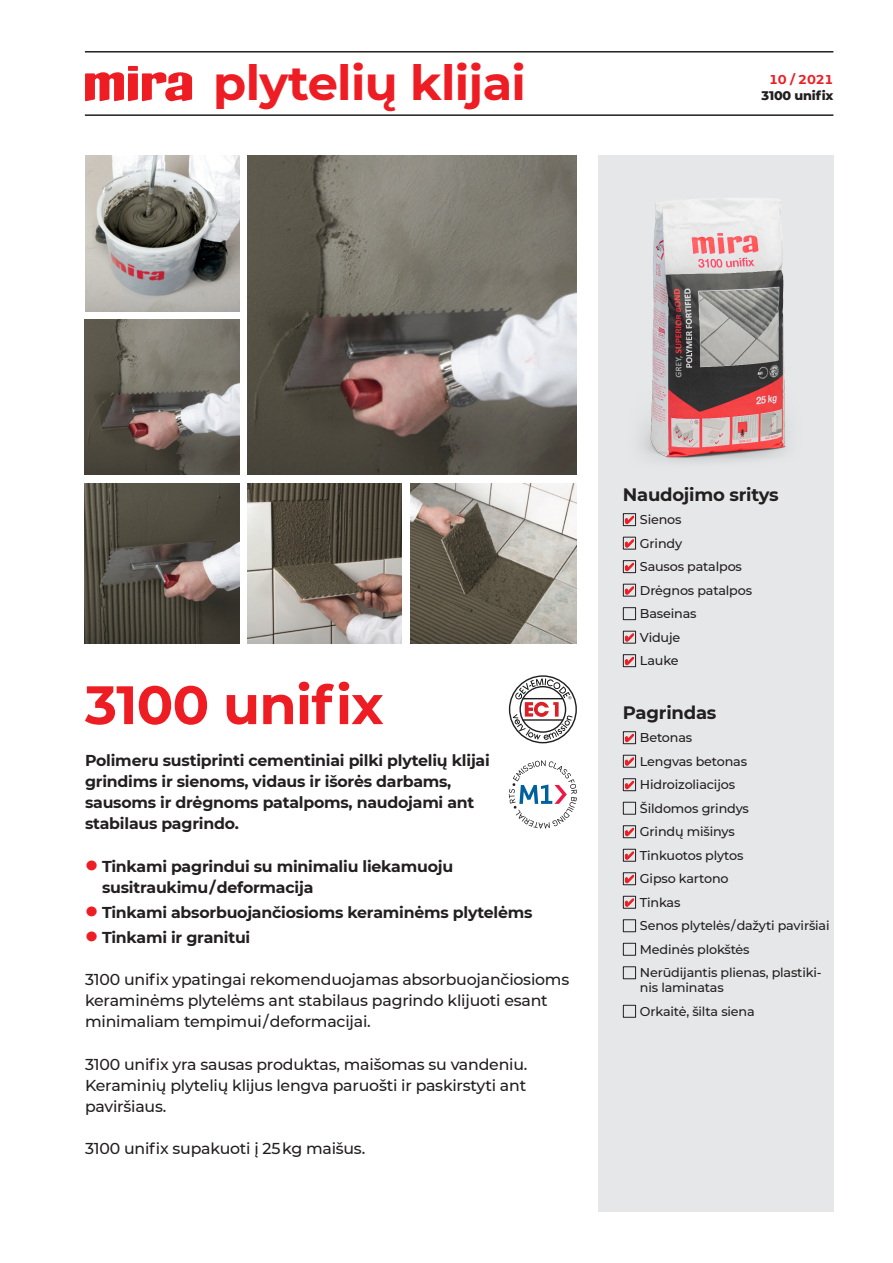
<style>
.page{position:relative;width:893px;height:1263px;background:#fff}
.page>*{position:absolute;margin:0;border:0;box-sizing:border-box;transform-origin:0 0}
.H1_Headline{font:700 54px "Montserrat";letter-spacing:-.015em;color:#ee1d23}
.H0_Masthead_Big{font:700 48px "Montserrat";letter-spacing:-.015em;color:#ee1d23}
.Heading{font:700 18px "Montserrat";letter-spacing:-.015em;color:#231f20}
.T1_regular{font:500 15.75px/21px "Montserrat";letter-spacing:-.015em;color:#231f20}
.T1{font:700 15.75px/21px "Montserrat";letter-spacing:-.015em;color:#231f20}
.Checklist_text{font:500 12.75px/15px "Montserrat";letter-spacing:-.015em;color:#231f20}
.M_Name{font:800 12.75px "Montserrat";letter-spacing:-.015em;color:#231f20}
.M_date{font:700 12.75px "Montserrat";color:#ee1d23}
.s1{font-family:"Helvetica Neue";font-size:21px;color:#ee1d23}
</style>
<div class="page">
<div style="left:598px;top:156px;width:235px;height:1056px;background:#e6e7e9"></div>
<svg style="left:509px;top:675px;width:68px;height:68px"></svg>
<svg style="left:509px;top:760px;width:68px;height:68px"></svg>
<img style="left:86px;top:156px;width:153px;height:155px">
<img style="left:85px;top:319px;width:154px;height:156px">
<img style="left:248px;top:156px;width:329px;height:319px">
<img style="left:248px;top:483px;width:154px;height:160px">
<img style="left:410px;top:483px;width:167px;height:160px">
<img style="left:85px;top:483px;width:154px;height:160px">
<img style="left:642px;top:198px;width:144px;height:264px">
<div style="left:623px;top:513px;width:13px;height:13px;border:1px solid #231f20"></div>
<div style="left:623px;top:537px;width:13px;height:12px;border:1px solid #231f20"></div>
<div style="left:623px;top:560px;width:13px;height:13px;border:1px solid #231f20"></div>
<div style="left:623px;top:584px;width:13px;height:12px;border:1px solid #231f20"></div>
<div style="left:623px;top:607px;width:13px;height:13px;border:1px solid #231f20"></div>
<div style="left:623px;top:631px;width:13px;height:12px;border:1px solid #231f20"></div>
<div style="left:623px;top:654px;width:13px;height:13px;border:1px solid #231f20"></div>
<div style="left:623px;top:731px;width:13px;height:13px;border:1px solid #231f20"></div>
<div style="left:623px;top:755px;width:13px;height:12px;border:1px solid #231f20"></div>
<div style="left:623px;top:778px;width:13px;height:13px;border:1px solid #231f20"></div>
<div style="left:623px;top:802px;width:13px;height:13px;border:1px solid #231f20"></div>
<div style="left:623px;top:825px;width:13px;height:13px;border:1px solid #231f20"></div>
<div style="left:623px;top:849px;width:13px;height:13px;border:1px solid #231f20"></div>
<div style="left:623px;top:872px;width:13px;height:13px;border:1px solid #231f20"></div>
<div style="left:623px;top:896px;width:13px;height:13px;border:1px solid #231f20"></div>
<div style="left:623px;top:919px;width:13px;height:13px;border:1px solid #231f20"></div>
<div style="left:623px;top:943px;width:13px;height:13px;border:1px solid #231f20"></div>
<div style="left:623px;top:966px;width:13px;height:13px;border:1px solid #231f20"></div>
<div style="left:623px;top:1005px;width:13px;height:13px;border:1px solid #231f20"></div>
<hr style="left:85px;top:114px;width:748px;height:2px;background:#231f20">
<hr style="left:85px;top:51px;width:748px;height:2px;background:#231f20">
<svg style="left:85px;top:72px;width:107px;height:30px"></svg>
<div style="left:128px;top:66px;width:10px;height:5px;background:#ee1d23"></div>
<p class="H0_Masthead_Big" style="left:213px;top:48px;width:314px">plytelių klijai</p>
<p class="M_date" style="left:769px;top:70px;width:66px">10 / 2021</p>
<p class="M_Name" style="left:761px;top:86px;width:73px">3100 unifix</p>
<p class="H1_Headline" style="left:85px;top:666px;width:300px">3100 unifix</p>
<p class="T1" style="left:85px;top:749px;width:406px">Polimeru sustiprinti cementiniai pilki plytelių klijai grindims ir sienoms, vidaus ir išorės darbams, sausoms ir drėgnoms patalpoms, naudojami ant stabilaus pagrindo.</p>
<p class="T1" style="left:102px;top:855px;width:353px;text-indent:-17px"><span class="s1">࡟</span> Tinkami pagrindui su minimaliu liekamuoju susitraukimu / deformacija</p>
<p class="T1" style="left:85px;top:901px;width:449px"><span class="s1">࡟</span> Tinkami absorbuojančiosioms keraminėms plytelėms</p>
<p class="T1" style="left:85px;top:926px;width:167px"><span class="s1">࡟</span> Tinkami ir granitui</p>
<p class="T1_regular" style="left:85px;top:969px;width:486px">3100 unifix ypatingai rekomenduojamas absorbuojančiosioms keraminėms plytelėms ant stabilaus pagrindo klijuoti esant minimaliam tempimui / deformacijai.</p>
<p class="T1_regular" style="left:85px;top:1053px;width:444px;text-align:justify">3100 unifix yra sausas produktas, maišomas su vandeniu.<br>Keraminių plytelių klijus lengva paruošti ir paskirstyti ant paviršiaus.</p>
<p class="T1_regular" style="left:85px;top:1137px;width:282px">3100 unifix supakuoti į 25 kg maišus.</p>
<p class="Heading" style="left:623px;top:481px;width:157px">Naudojimo sritys</p>
<p class="Checklist_text" style="left:640px;top:512px;width:43px">Sienos</p>
<p class="Checklist_text" style="left:640px;top:535px;width:44px">Grindy</p>
<p class="Checklist_text" style="left:640px;top:559px;width:103px">Sausos patalpos</p>
<p class="Checklist_text" style="left:640px;top:582px;width:114px">Drėgnos patalpos</p>
<p class="Checklist_text" style="left:640px;top:606px;width:58px">Baseinas</p>
<p class="Checklist_text" style="left:640px;top:629px;width:42px">Viduje</p>
<p class="Checklist_text" style="left:640px;top:653px;width:40px">Lauke</p>
<p class="Heading" style="left:623px;top:699px;width:95px">Pagrindas</p>
<p class="Checklist_text" style="left:640px;top:730px;width:54px">Betonas</p>
<p class="Checklist_text" style="left:640px;top:753px;width:109px">Lengvas betonas</p>
<p class="Checklist_text" style="left:640px;top:777px;width:97px">Hidroizoliacijos</p>
<p class="Checklist_text" style="left:640px;top:800px;width:111px">Šildomos grindys</p>
<p class="Checklist_text" style="left:640px;top:824px;width:96px">Grindų mišinys</p>
<p class="Checklist_text" style="left:640px;top:847px;width:105px">Tinkuotos plytos</p>
<p class="Checklist_text" style="left:640px;top:871px;width:90px">Gipso kartono</p>
<p class="Checklist_text" style="left:640px;top:894px;width:42px">Tinkas</p>
<p class="Checklist_text" style="left:640px;top:918px;width:191px">Senos plytelės / dažyti paviršiai</p>
<p class="Checklist_text" style="left:640px;top:941px;width:111px">Medinės plokštės</p>
<p class="Checklist_text" style="left:640px;top:965px;width:183px">Nerūdijantis plienas, plastiki&shy;nis laminatas</p>
<p class="Checklist_text" style="left:640px;top:1003px;width:116px">Orkaitė, šilta siena</p>
</div>
